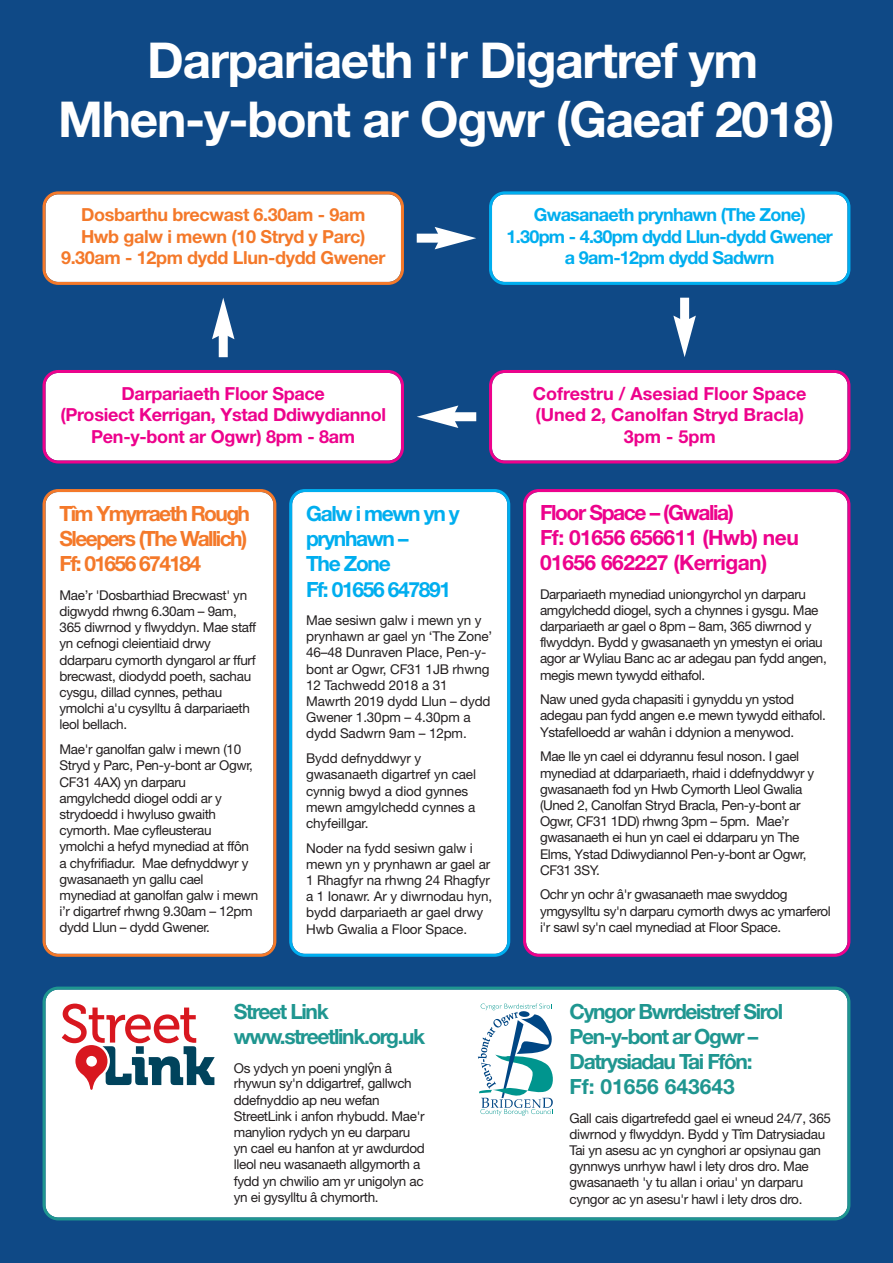
<style>
.page{position:relative;width:893px;height:1263px;background:#0f4986}
.page>*{position:absolute;margin:0;border:0;box-sizing:border-box;transform-origin:0 0}
.t1{font:700 49.5px/59.4px "Helvetica Neue";letter-spacing:-.025em;color:#fff;text-align:center}
.t2{font:700 21px/25.2px "Helvetica Neue";letter-spacing:-.065em;color:#1f9690}
.t3{font:700 21px/25.2px "Helvetica Neue";letter-spacing:-.025em;color:#ed028c}
.t4{font:700 21px/25.2px "Helvetica Neue";letter-spacing:-.075em;color:#f4792a}
.t5{font:700 21px/25.2px "Helvetica Neue";letter-spacing:-.065em;color:#00aeef}
.t6{font:700 18px/21.6px "Helvetica Neue";letter-spacing:-.015em;color:#ed028c;text-align:center}
.t7{font:700 18px/21.6px "Helvetica Neue";letter-spacing:-.02em;color:#f4792a;text-align:center}
.t8{font:700 18px/21.6px "Helvetica Neue";letter-spacing:-.04em;color:#00aeef;text-align:center}
.t9{font:13.5px/16.2px "Helvetica Neue";letter-spacing:-.025em;color:#231f20}
.s1{font-family:"Lucida Grande"}
</style>
<div class="page">
<div style="left:43px;top:986px;width:807px;height:234px;background:#fff"></div>
<div style="left:289px;top:489px;width:221px;height:468px;background:#fff"></div>
<div style="left:43px;top:489px;width:233px;height:468px;background:#fff"></div>
<svg style="left:43px;top:191px;width:361px;height:94px;background:#faf2ed"></svg>
<svg style="left:489px;top:191px;width:361px;height:94px;background:#e8f6fb"></svg>
<div style="left:523px;top:489px;width:327px;height:468px;background:#fff"></div>
<svg style="left:478px;top:1003px;width:75px;height:113px;background:#b5d3dc"></svg>
<svg style="left:62px;top:1003px;width:153px;height:87px;background:#cdb1b6"></svg>
<div style="left:417px;top:234px;width:25px;height:9px;background:#fff"></div>
<svg style="left:435px;top:227px;width:41px;height:22px"></svg>
<svg style="left:43px;top:370px;width:361px;height:93px;background:#fbebf5"></svg>
<svg style="left:489px;top:370px;width:361px;height:93px;background:#fbebf5"></svg>
<div style="left:450px;top:412px;width:26px;height:9px;background:#fff"></div>
<svg style="left:417px;top:405px;width:41px;height:23px"></svg>
<div style="left:219px;top:331px;width:9px;height:26px;background:#fff"></div>
<svg style="left:212px;top:298px;width:22px;height:41px"></svg>
<div style="left:680px;top:298px;width:9px;height:25px;background:#fff"></div>
<svg style="left:673px;top:316px;width:23px;height:41px"></svg>
<h1 class="t1" style="left:58px;top:35px;width:778px">Darpariaeth i'r Digartref ym<br>Mhen-y-bont ar Ogwr (Gaeaf 2018)</h1>
<h3 class="t7" style="left:61px;top:206px;width:326px">Dosbarthu brecwast 6.30am - 9am<br>Hwb galw i mewn (10 Stryd y Parc)<br>9.30am - 12pm dydd Llun-dydd Gwener</h3>
<h3 class="t8" style="left:506px;top:206px;width:328px">Gwasanaeth prynhawn (The Zone)<br>1.30pm - 4.30pm dydd Llun-dydd Gwener a 9am-12pm dydd Sadwrn</h3>
<h3 class="t6" style="left:60px;top:384px;width:327px">Darpariaeth Floor Space<br>(Prosiect Kerrigan, Ystad Ddiwydiannol<br>Pen-y-bont ar Ogwr) 8pm - 8am</h3>
<h3 class="t6" style="left:533px;top:384px;width:275px">Cofrestru / Asesiad Floor Space (Uned 2, Canolfan Stryd Bracla)<br>3pm - 5pm</h3>
<h2 class="t4" style="left:60px;top:503px;width:192px">Tîm Ymyrraeth Rough<br>Sleepers (The Wallich)<br>Ff: 01656 674184</h2>
<p class="t9" style="left:60px;top:588px;width:198px">Mae’r 'Dosbarthiad Brecwast' yn digwydd rhwng 6.30am – 9am,<br>365 diwrnod y flwyddyn. Mae staff yn cefnogi cleientiaid drwy ddarparu cymorth dyngarol ar ffurf brecwast, diodydd poeth, sachau cysgu, dillad cynnes, pethau ymolchi a'u cysylltu â darpariaeth leol bellach.</p>
<p class="t9" style="left:60px;top:742px;width:200px">Mae'r ganolfan galw i mewn (10<br>Stryd y Parc, Pen-y-bont ar Ogwr,<br>CF31 4AX) yn darparu amgylchedd diogel oddi ar y strydoedd i hwyluso gwaith cymorth. Mae cyfleusterau ymolchi a hefyd mynediad at ffôn a chyfrifiadur. Mae defnyddwyr y gwasanaeth yn gallu cael mynediad at ganolfan galw i mewn i’r digartref rhwng 9.30am – 12pm dydd Llun – dydd Gwener.</p>
<h2 class="t5" style="left:306px;top:503px;width:155px">Galw i mewn yn y prynhawn –<br>The Zone<br>Ff: 01656 647891</h2>
<p class="t9" style="left:306px;top:613px;width:188px">Mae sesiwn galw i mewn yn y prynhawn ar gael yn ‘The Zone’<br>46–48 Dunraven Place, Pen-y&shy;bont ar Ogwr, CF31 1JB rhwng<br>12 Tachwedd 2018 a 31<br>Mawrth 2019 dydd Llun – dydd<br>Gwener 1.30pm – 4.30pm a dydd Sadwrn 9am – 12pm.</p>
<p class="t9" style="left:306px;top:751px;width:171px">Bydd defnyddwyr y gwasanaeth digartref yn cael cynnig bwyd a diod gynnes mewn amgylchedd cynnes a chyfeillgar.</p>
<p class="t9" style="left:306px;top:841px;width:187px">Noder na fydd sesiwn galw i mewn yn y prynhawn ar gael ar<br>1 Rhagfyr na rhwng 24 Rhagfyr a 1 Ionawr. Ar y diwrnodau hyn, bydd darpariaeth ar gael drwy<br>Hwb Gwalia a Floor Space.</p>
<h2 class="t2" style="left:234px;top:1000px;width:193px">Street Link www.streetlink.org.uk</h2>
<p class="t9" style="left:234px;top:1061px;width:193px">Os ydych yn poeni yngl<span class="s1">ŷ</span>n â rhywun sy'n ddigartref, gallwch ddefnyddio ap neu wefan<br>StreetLink i anfon rhybudd. Mae'r manylion rydych yn eu darparu yn cael eu hanfon at yr awdurdod lleol neu wasanaeth allgymorth a fydd yn chwilio am yr unigolyn ac yn ei gysylltu â chymorth.</p>
<h2 class="t3" style="left:540px;top:502px;width:260px">Floor Space – (Gwalia)<br>Ff: 01656 656611 (Hwb) neu<br>01656 662227 (Kerrigan)</h2>
<p class="t9" style="left:540px;top:587px;width:288px">Darpariaeth mynediad uniongyrchol yn darparu amgylchedd diogel, sych a chynnes i gysgu. Mae darpariaeth ar gael o 8pm – 8am, 365 diwrnod y flwyddyn. Bydd y gwasanaeth yn ymestyn ei oriau agor ar Wyliau Banc ac ar adegau pan fydd angen, megis mewn tywydd eithafol.</p>
<p class="t9" style="left:540px;top:693px;width:287px">Naw uned gyda chapasiti i gynyddu yn ystod adegau pan fydd angen e.e mewn tywydd eithafol.<br>Ystafelloedd ar wahân i ddynion a menywod.</p>
<p class="t9" style="left:540px;top:750px;width:276px">Mae lle yn cael ei ddyrannu fesul noson. I gael mynediad at ddarpariaeth, rhaid i ddefnyddwyr y gwasanaeth fod yn Hwb Cymorth Lleol Gwalia (Uned 2, Canolfan Stryd Bracla, Pen-y-bont ar Ogwr, CF31 1DD) rhwng 3pm – 5pm. Mae’r gwasanaeth ei hun yn cael ei ddarparu yn The Elms, Ystad Ddiwydiannol Pen-y-bont ar Ogwr, CF31 3SY.</p>
<p class="t9" style="left:540px;top:888px;width:292px">Ochr yn ochr â'r gwasanaeth mae swyddog ymgysylltu sy'n darparu cymorth dwys ac ymarferol i'r sawl sy'n cael mynediad at Floor Space.</p>
<h2 class="t2" style="left:569px;top:1000px;width:215px">Cyngor Bwrdeistref Sirol<br>Pen-y-bont ar Ogwr –<br>Datrysiadau Tai Ffôn:<br>Ff: 01656 643643</h2>
<p class="t9" style="left:569px;top:1111px;width:263px">Gall cais digartrefedd gael ei wneud 24/7, 365 diwrnod y flwyddyn. Bydd y Tîm Datrysiadau Tai yn asesu ac yn cynghori ar opsiynau gan gynnwys unrhyw hawl i lety dros dro. Mae gwasanaeth 'y tu allan i oriau' yn darparu cyngor ac yn asesu'r hawl i lety dros dro.</p>
</div>
